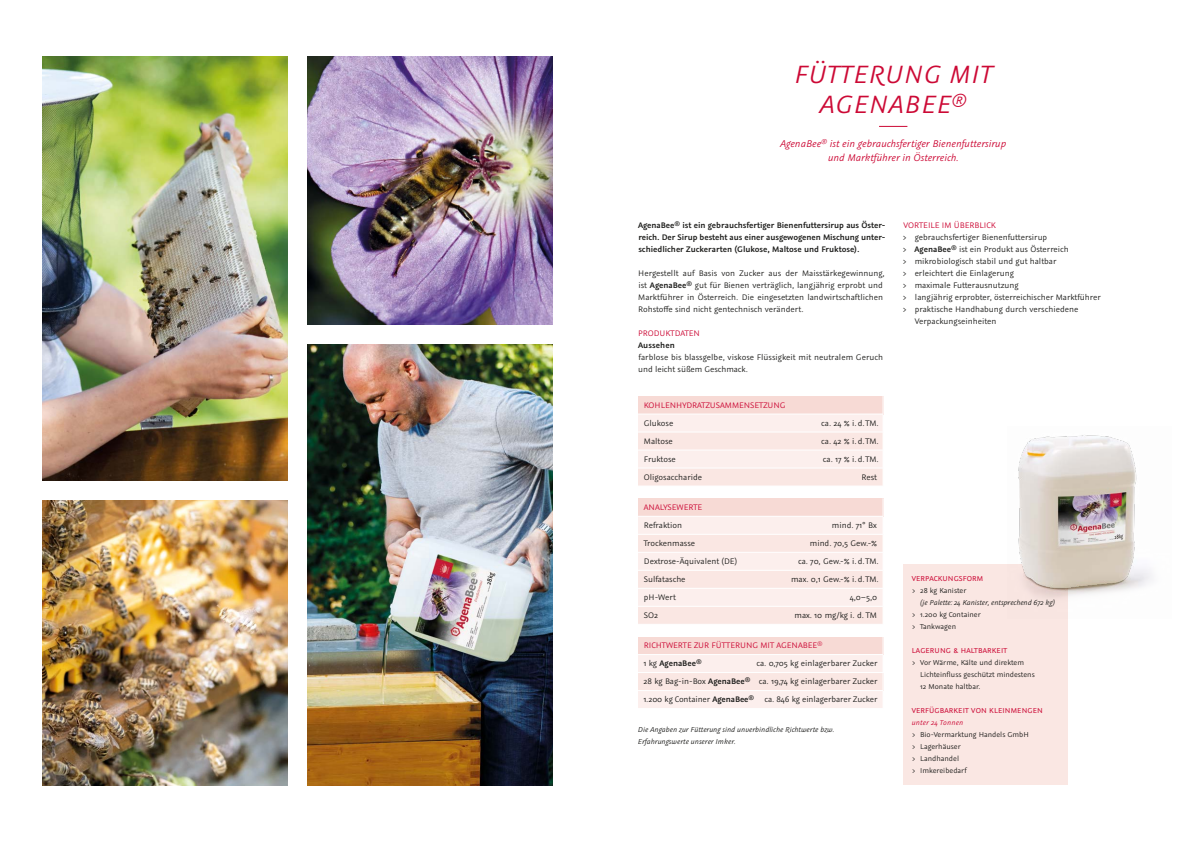
<style>
.page{position:relative;width:1191px;height:842px;background:#fff}
.page>*{position:absolute;margin:0;border:0;box-sizing:border-box;transform-origin:0 0}
.t1{font:italic 28px "Graublau Sans";letter-spacing:.03em;color:#cc0935}
.t2{font:italic 11px/14px "Graublau Sans";color:#cc0935;text-align:center}
.Copy_RED{font:9px/12px "Graublau Sans";color:#1d1d1b}
.lauftext{font:9px "Graublau Sans";color:#1d1d1b}
.Copy_RED-2{font:600 9px/12px "Graublau Sans";color:#1d1d1b;text-align:justify}
.t3{font:9px "Graublau Sans";color:#cc0935}
.Copy{font:9px/12px "Graublau Sans";letter-spacing:.005em;color:#1d1d1b}
.lauftext-2{font:600 9px "Graublau Sans";color:#1d1d1b}
.Head_2{font:600 9px "Graublau Sans";letter-spacing:.01em;color:#1d1d1b}
.t4{font:8px/12px "Graublau Sans";color:#1d1d1b}
.Copy-2{font:italic 8px/12px "Graublau Sans";color:#1d1d1b}
.t5{font:8px "Graublau Sans";letter-spacing:.02em;color:#cc0935}
.t6{font:italic 8px "Graublau Sans";letter-spacing:.02em;color:#cc0935}
.s1{font-weight:600}
.s2{font-weight:400}
.s3{font-style:normal}
</style>
<div class="page">
<svg style="left:879px;top:126px;width:28px;height:1px"></svg>
<svg style="left:638px;top:396px;width:245px;height:90px;background:#fae8e4"></svg>
<hr style="left:638px;top:414px;width:245px;height:1px;background:#fff">
<hr style="left:638px;top:432px;width:245px;height:1px;background:#fff">
<hr style="left:638px;top:468px;width:245px;height:1px;background:#fff">
<hr style="left:638px;top:450px;width:245px;height:1px;background:#fff">
<svg style="left:638px;top:498px;width:245px;height:126px;background:#fae8e5"></svg>
<hr style="left:638px;top:516px;width:245px;height:1px;background:#fff">
<hr style="left:638px;top:534px;width:245px;height:1px;background:#fff">
<hr style="left:638px;top:552px;width:245px;height:1px;background:#fff">
<hr style="left:638px;top:570px;width:245px;height:1px;background:#fff">
<hr style="left:638px;top:606px;width:245px;height:1px;background:#fff">
<hr style="left:638px;top:588px;width:245px;height:1px;background:#fff">
<svg style="left:638px;top:637px;width:245px;height:71px;background:#fae7e4"></svg>
<hr style="left:638px;top:654px;width:245px;height:1px;background:#fff">
<hr style="left:638px;top:672px;width:245px;height:1px;background:#fff">
<hr style="left:638px;top:690px;width:245px;height:1px;background:#fff">
<div style="left:903px;top:565px;width:164px;height:220px;background:#fae7e3"></div>
<img style="left:308px;top:344px;width:245px;height:441px">
<img style="left:43px;top:500px;width:245px;height:285px">
<img style="left:308px;top:57px;width:245px;height:267px">
<img style="left:1007px;top:435px;width:145px;height:183px">
<img style="left:43px;top:57px;width:245px;height:423px">
<p class="t1" style="left:794px;top:57px;width:200px">FÜTTERUNG MIT</p>
<p class="t1" style="left:819px;top:87px;width:149px">AGENABEE<sup>®</sup></p>
<p class="t2" style="left:780px;top:136px;width:228px">AgenaBee<sup>®</sup> ist ein gebrauchsfertiger Bienenfuttersirup und Marktführer in Österreich.</p>
<p class="Copy_RED-2" style="left:638px;top:219px;width:249px">AgenaBee<sup>®</sup> ist ein gebrauchsfertiger Bienenfuttersirup aus Öster&shy;reich. Der Sirup besteht aus einer ausgewogenen Mischung unter&shy;schiedlicher Zuckerarten (Glukose, Maltose und Fruktose).</p>
<p class="Copy_RED" style="left:638px;top:267px;width:248px">Hergestellt auf Basis von Zucker aus der Maisstärkegewinnung, ist <span class="s1">AgenaBee</span><sup>®</sup> gut für Bienen verträglich, langjährig erprobt und Marktführer in Österreich. Die eingesetzten landwirtschaftlichen Rohstoffe sind nicht gentechnisch verändert.</p>
<p class="t3" style="left:638px;top:328px;width:63px">PRODUKTDATEN</p>
<p class="Head_2" style="left:638px;top:340px;width:38px">Aussehen</p>
<p class="Copy" style="left:638px;top:351px;width:246px">farblose bis blassgelbe, viskose Flüssigkeit mit neutralem Geruch und leicht süßem Geschmack.</p>
<p class="t3" style="left:644px;top:400px;width:143px">KOHLENHYDRATZUSAMMENSETZUNG</p>
<p class="lauftext" style="left:644px;top:418px;width:31px">Glukose</p>
<p class="lauftext" style="left:821px;top:418px;width:59px">ca. 24 % i.d.TM.</p>
<p class="lauftext" style="left:644px;top:436px;width:30px">Maltose</p>
<p class="lauftext" style="left:821px;top:436px;width:59px">ca. 42 % i.d.TM.</p>
<p class="lauftext" style="left:644px;top:454px;width:33px">Fruktose</p>
<p class="lauftext" style="left:823px;top:454px;width:57px">ca. 17 % i.d.TM.</p>
<p class="lauftext" style="left:644px;top:472px;width:60px">Oligosaccharide</p>
<p class="lauftext" style="left:861px;top:472px;width:17px">Rest</p>
<p class="t3" style="left:644px;top:502px;width:60px">ANALYSEWERTE</p>
<p class="lauftext" style="left:644px;top:520px;width:40px">Refraktion</p>
<p class="lauftext" style="left:832px;top:520px;width:46px">mind. 71° Bx</p>
<p class="lauftext" style="left:644px;top:538px;width:53px">Trockenmasse</p>
<p class="lauftext" style="left:810px;top:538px;width:69px">mind. 70,5 Gew.-%</p>
<p class="lauftext" style="left:644px;top:556px;width:95px">Dextrose-Äquivalent (DE)</p>
<p class="lauftext" style="left:798px;top:556px;width:82px">ca. 70, Gew.-% i.d.TM.</p>
<p class="lauftext" style="left:644px;top:574px;width:43px">Sulfatasche</p>
<p class="lauftext" style="left:791px;top:574px;width:89px">max. 0,1 Gew.-% i.d.TM.</p>
<p class="lauftext" style="left:644px;top:592px;width:33px">pH-Wert</p>
<p class="lauftext" style="left:850px;top:592px;width:29px">4,0–5,0</p>
<p class="lauftext" style="left:644px;top:610px;width:16px">SO2</p>
<p class="lauftext" style="left:794px;top:610px;width:84px">max. 10 mg/kg i. d. TM</p>
<p class="t3" style="left:644px;top:640px;width:180px">RICHTWERTE ZUR FÜTTERUNG MIT AGENABEE<sup>®</sup></p>
<p class="lauftext-2" style="left:643px;top:658px;width:60px"><span class="s2">1 kg</span> AgenaBee<sup>®</sup></p>
<p class="lauftext" style="left:756px;top:658px;width:123px">ca. 0,705 kg einlagerbarer Zucker</p>
<p class="Copy_RED" style="left:643px;top:676px;width:236px">28 kg Bag-in-Box <span class="s1">AgenaBee</span><sup>®</sup> ca. 19,74 kg einlagerbarer Zucker</p>
<p class="lauftext" style="left:643px;top:694px;width:236px">1.200 kg Container <span class="s1">AgenaBee</span><sup>®</sup> ca. 846 kg einlagerbarer Zucker</p>
<p class="Copy-2" style="left:638px;top:723px;width:198px">Die Angaben zur Fütterung sind unverbindliche Richtwerte bzw.<br>Erfahrungswerte unserer Imker.</p>
<p class="t3" style="left:903px;top:220px;width:94px">VORTEILE IM ÜBERBLICK</p>
<p class="Copy_RED" style="left:902px;top:231px;width:146px">&gt; gebrauchsfertiger Bienenfuttersirup</p>
<p class="Copy_RED" style="left:902px;top:243px;width:168px">&gt; <span class="s1">AgenaBee</span><sup>®</sup> ist ein Produkt aus Österreich</p>
<p class="Copy_RED" style="left:902px;top:255px;width:155px">&gt; mikrobiologisch stabil und gut haltbar</p>
<p class="Copy_RED" style="left:902px;top:267px;width:113px">&gt; erleichtert die Einlagerung</p>
<p class="Copy_RED" style="left:902px;top:279px;width:118px">&gt; maximale Futterausnutzung</p>
<p class="Copy_RED" style="left:902px;top:291px;width:200px">&gt; langjährig erprobter, österreichischer Marktführer</p>
<p class="Copy_RED" style="left:914px;top:303px;width:165px;text-indent:-12px">&gt; praktische Handhabung durch verschiedene<br>Verpackungseinheiten</p>
<p class="t5" style="left:911px;top:574px;width:73px">VERPACKUNGSFORM</p>
<p class="Copy-2" style="left:920px;top:584px;width:136px;text-indent:-9px"><span class="s3">&gt; 28 kg Kanister<br></span>(je Palette: 24 Kanister, entsprechend 672 kg)</p>
<p class="t4" style="left:911px;top:608px;width:71px">&gt; 1.200 kg Container</p>
<p class="t4" style="left:911px;top:620px;width:46px">&gt; Tankwagen</p>
<p class="t5" style="left:911px;top:646px;width:97px">LAGERUNG &amp; HALTBARKEIT</p>
<p class="t4" style="left:920px;top:656px;width:116px;text-indent:-9px">&gt; Vor Wärme, Kälte und direktem<br>Lichteinfluss geschützt mindestens<br>12 Monate haltbar.</p>
<p class="t5" style="left:911px;top:706px;width:133px">VERFÜGBARKEIT VON KLEINMENGEN</p>
<p class="t6" style="left:911px;top:717px;width:53px">unter 24 Tonnen</p>
<p class="t4" style="left:911px;top:728px;width:119px">&gt; Bio-Vermarktung Handels GmbH</p>
<p class="t4" style="left:911px;top:740px;width:51px">&gt; Lagerhäuser</p>
<p class="t4" style="left:911px;top:752px;width:49px">&gt; Landhandel</p>
<p class="t4" style="left:911px;top:764px;width:56px">&gt; Imkereibedarf</p>
</div>
